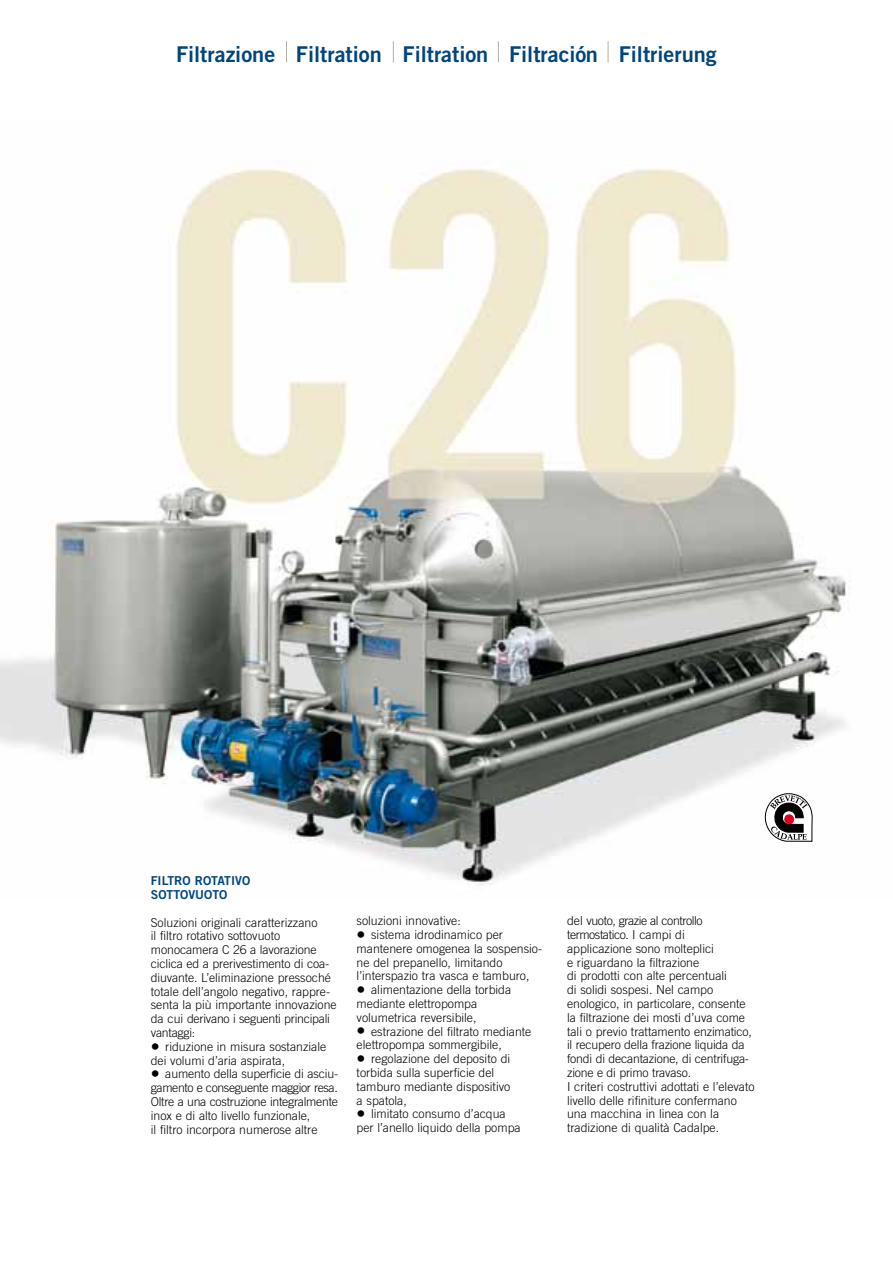
<style>
.page{position:relative;width:893px;height:1263px;background:#fff}
.page>*{position:absolute;margin:0;border:0;box-sizing:border-box;transform-origin:0 0}
.t1{font:21.75px "Trade Gothic Bold Two";color:#00457d}
.t2{font:300 12.3px/13.8px "Trade Gothic";color:#000}
.t3{font:12.3px/13.8px "Trade Gothic Bold Two";color:#00457d}
.s1{font-size:18px}
</style>
<div class="page">
<img style="left:0;top:168px;width:847px;height:718px">
<svg style="left:286px;top:41px;width:1px;height:21px"></svg>
<svg style="left:393px;top:41px;width:1px;height:21px"></svg>
<svg style="left:498px;top:41px;width:1px;height:21px"></svg>
<svg style="left:608px;top:41px;width:1px;height:21px"></svg>
<svg style="left:763px;top:792px;width:49px;height:49px"></svg>
<h1 class="t1" style="left:176px;top:41px;width:542px">Filtrazione Filtration Filtration Filtración Filtrierung</h1>
<p class="t3" style="left:151px;top:873px;width:100px">f iltro ROTATI VO<br>SOTTO</p>
<p class="t3" style="left:188px;top:887px;width:25px">VUOTO</p>
<p class="t2" style="left:151px;top:915px;width:187px">Soluzioni originali caratterizzano<br>il filtro rotativo sottovuoto monocamera C 26 a lavorazione ciclica ed a prerivestimento di coa&shy;diuvante. L’eliminazione pressoché totale dell’angolo negativo, rappre&shy;senta la più importante innovazione da cui derivano i seguenti principali vantaggi:</p>
<p class="t2" style="left:151px;top:1039px;width:177px"><span class="s1">•</span> riduzione in misura sostanziale dei volumi d’aria aspirata,</p>
<p class="t2" style="left:151px;top:1067px;width:189px"><span class="s1">•</span> aumento della superficie di asciu&shy;gamento e conseguente maggior resa.<br>Oltre a una costruzione integralmente inox e di alto livello funzionale,<br>il filtro incorpora numerose altre</p>
<p class="t2" style="left:357px;top:914px;width:106px">soluzioni innovative:</p>
<p class="t2" style="left:357px;top:927px;width:187px"><span class="s1">•</span> sistema idrodinamico per mantenere omogenea la sospensio&shy;ne del prepanello, limitando l’interspazio tra vasca e tamburo,</p>
<p class="t2" style="left:357px;top:983px;width:156px"><span class="s1">•</span> alimentazione della torbida mediante elettropompa volumetrica reversibile,</p>
<p class="t2" style="left:357px;top:1024px;width:176px"><span class="s1">•</span> estrazione del filtrato mediante elettropompa sommergibile,</p>
<p class="t2" style="left:357px;top:1052px;width:155px"><span class="s1">•</span> regolazione del deposito di torbida sulla superficie del tamburo mediante dispositivo a spatola,</p>
<p class="t2" style="left:357px;top:1107px;width:166px"><span class="s1">•</span> limitato consumo d’acqua per l’anello liquido della pompa</p>
<p class="t2" style="left:567px;top:914px;width:189px">del vuoto, grazie al controllo termostatico. I campi di<br>applicazione sono molteplici<br>e riguardano la filtrazione<br>di prodotti con alte percentuali<br>di solidi sospesi. Nel campo enologico, in particolare, consente la filtrazione dei mosti d’uva come tali o previo trattamento enzimatico, il recupero della frazione liquida da fondi di decantazione, di centrifuga&shy;zione e di primo travaso.<br>I criteri costruttivi adottati e l’elevato livello delle rifiniture confermano una macchina in linea con la tradizione di qualità Cadalpe.</p>
</div>
